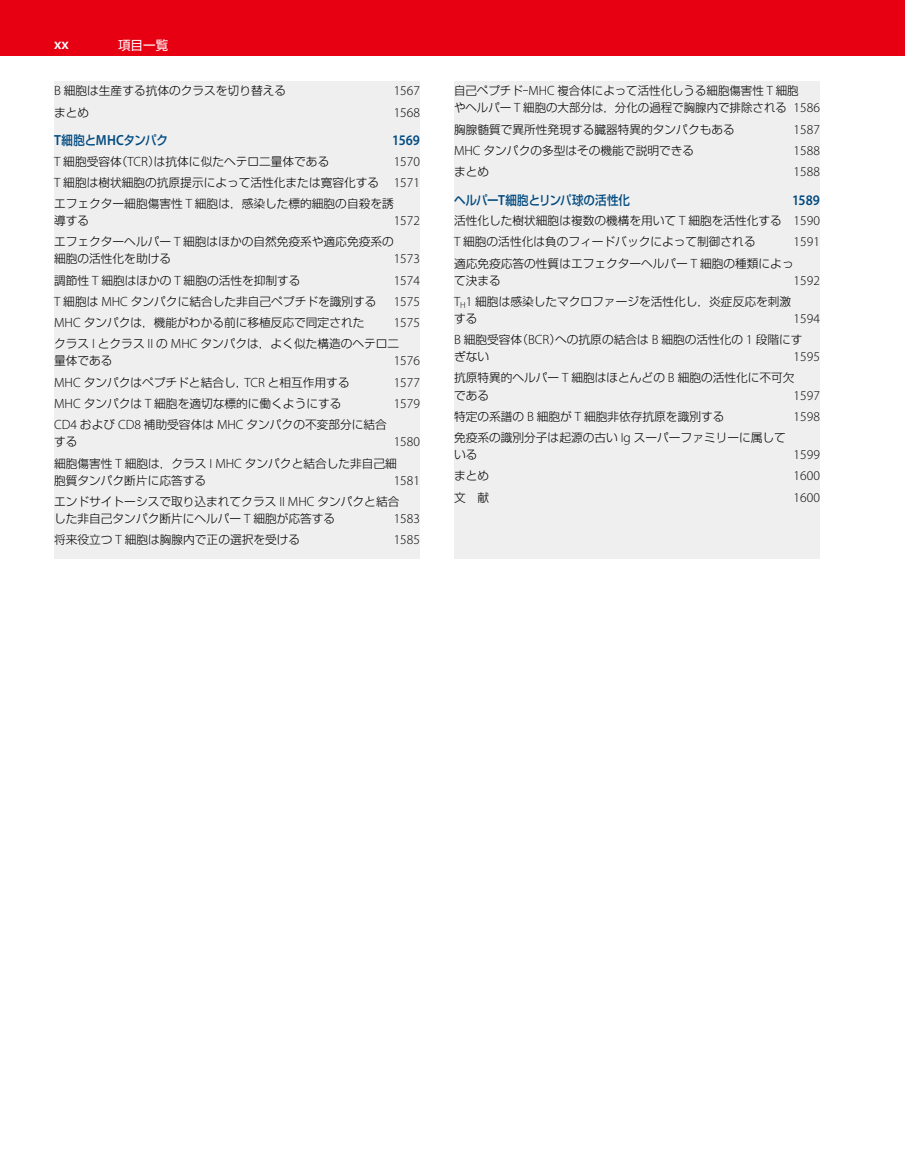
<style>
.page{position:relative;width:905px;height:1175px;background:#fff}
.page>*{position:absolute;margin:0;border:0;box-sizing:border-box;transform-origin:0 0}
.t1{font:600 14.85px "Myriad Pro";color:#fff}
.t2{font:600 14.7px "Myriad Pro";color:#004a80;scale:.9 1}
.t3{font:300 13.5px "Myriad Pro";color:#000}
.t4{font:500 12.75px "Shin Go Pro";letter-spacing:-.01em;color:#004a80;scale:.9 1}
.t5{font:12.6px "Shin Go Pro";color:#fff}
.t6{font:300 11.7px/17px "Shin Go Pro";color:#000}
.s1{font-family:"Myriad Pro";font-size:13.5px}
.s2{font-family:"Myriad Pro";font-weight:600;font-size:14.7px}
</style>
<div class="page">
<div style="left:0;top:0;width:904px;height:55px;background:#e60012"></div>
<div style="left:54px;top:82px;width:366px;height:477px;background:#efefef"></div>
<div style="left:454px;top:82px;width:365px;height:477px;background:#efefef"></div>
<p class="t1" style="left:54px;top:34px;width:16px">xx</p>
<p class="t5" style="left:118px;top:34px;width:52px">項目一覧</p>
<p class="t6" style="left:54px;top:81px;width:233px"><span class="s1">B</span> 細胞は生産する抗体のクラスを切り替える</p>
<p class="t3" style="left:394px;top:83px;width:28px">1567</p>
<p class="t6" style="left:54px;top:102px;width:37px">まとめ</p>
<p class="t3" style="left:394px;top:104px;width:28px">1568</p>
<p class="t4" style="left:54px;top:130px;width:128px"><span class="s2">T</span>細胞と<span class="s2">MHC</span>タンパク</p>
<p class="t2" style="left:392px;top:131px;width:32px">1569</p>
<p class="t6" style="left:54px;top:151px;width:277px"><span class="s1">T</span> 細胞受容体（<span class="s1">TCR</span>）は抗体に似たヘテロ二量体である</p>
<p class="t3" style="left:394px;top:153px;width:28px">1570</p>
<p class="t6" style="left:54px;top:170px;width:367px;line-height:21.3px"><span class="s1">T</span> 細胞は樹状細胞の抗原提示によって活性化または寛容化する <span class="s1">1571</span>エフェクター細胞傷害性 <span class="s1">T</span> 細胞は，感染した標的細胞の自殺を誘</p>
<p class="t6" style="left:54px;top:211px;width:37px">導する</p>
<p class="t3" style="left:394px;top:212px;width:28px">1572</p>
<p class="t6" style="left:54px;top:232px;width:341px">エフェクターヘルパー <span class="s1">T</span> 細胞はほかの自然免疫系や適応免疫系の細胞の活性化を助ける</p>
<p class="t3" style="left:394px;top:251px;width:28px">1573</p>
<p class="t6" style="left:54px;top:270px;width:248px">調節性 <span class="s1">T</span> 細胞はほかの <span class="s1">T</span> 細胞の活性を抑制する</p>
<p class="t3" style="left:394px;top:272px;width:28px">1574</p>
<p class="t6" style="left:54px;top:291px;width:324px"><span class="s1">T</span> 細胞は <span class="s1">MHC</span> タンパクに結合した非自己ペプチドを識別する</p>
<p class="t3" style="left:394px;top:293px;width:28px">1575</p>
<p class="t6" style="left:54px;top:313px;width:312px"><span class="s1">MHC</span> タンパクは，機能がわかる前に移植反応で同定された</p>
<p class="t3" style="left:394px;top:314px;width:28px">1575</p>
<p class="t6" style="left:54px;top:334px;width:346px">クラス <span class="s1">I</span> とクラス <span class="s1">II</span> の <span class="s1">MHC</span> タンパクは，よく似た構造のヘテロ二量体である</p>
<p class="t3" style="left:394px;top:353px;width:28px">1576</p>
<p class="t6" style="left:54px;top:372px;width:297px"><span class="s1">MHC</span> タンパクはペプチドと結合し，<span class="s1">TCR</span> と相互作用する</p>
<p class="t3" style="left:394px;top:374px;width:28px">1577</p>
<p class="t6" style="left:54px;top:394px;width:289px"><span class="s1">MHC</span> タンパクは <span class="s1">T</span> 細胞を適切な標的に働くようにする</p>
<p class="t3" style="left:394px;top:395px;width:28px">1579</p>
<p class="t6" style="left:54px;top:415px;width:334px"><span class="s1">CD4</span> および <span class="s1">CD8</span> 補助受容体は <span class="s1">MHC</span> タンパクの不変部分に結合する</p>
<p class="t3" style="left:394px;top:433px;width:28px">1580</p>
<p class="t6" style="left:54px;top:453px;width:344px">細胞傷害性 <span class="s1">T</span> 細胞は，クラス <span class="s1">I MHC</span> タンパクと結合した非自己細胞質タンパク断片に応答する</p>
<p class="t3" style="left:394px;top:472px;width:28px">1581</p>
<p class="t6" style="left:54px;top:491px;width:347px">エンドサイトーシスで取り込まれてクラス <span class="s1">II MHC</span> タンパクと結合した非自己タンパク断片にヘルパー <span class="s1">T</span> 細胞が応答する</p>
<p class="t3" style="left:394px;top:510px;width:28px">1583</p>
<p class="t6" style="left:54px;top:530px;width:247px">将来役立つ <span class="s1">T</span> 細胞は胸腺内で正の選択を受ける</p>
<p class="t3" style="left:394px;top:531px;width:28px">1585</p>
<p class="t6" style="left:454px;top:81px;width:367px">自己ペプチド‒<span class="s1">MHC</span> 複合体によって活性化しうる細胞傷害性 <span class="s1">T</span> 細胞<br>やヘルパー <span class="s1">T</span> 細胞の大部分は，分化の過程で胸腺内で排除される <span class="s1">1586</span></p>
<p class="t6" style="left:454px;top:119px;width:282px">胸腺髄質で異所性発現する臓器特異的タンパクもある</p>
<p class="t3" style="left:793px;top:121px;width:28px">1587</p>
<p class="t6" style="left:454px;top:141px;width:241px"><span class="s1">MHC</span> タンパクの多型はその機能で説明できる</p>
<p class="t3" style="left:793px;top:142px;width:28px">1588</p>
<p class="t6" style="left:454px;top:162px;width:37px">まとめ</p>
<p class="t3" style="left:793px;top:163px;width:28px">1588</p>
<p class="t4" style="left:454px;top:189px;width:197px">ヘルパー<span class="s2">T</span>細胞とリンパ球の活性化</p>
<p class="t2" style="left:792px;top:190px;width:32px">1589</p>
<p class="t6" style="left:454px;top:208px;width:367px;line-height:21.3px">活性化した樹状細胞は複数の機構を用いて <span class="s1">T</span> 細胞を活性化する <span class="s1">1590<br>T</span> 細胞の活性化は負のフィードバックによって制御される</p>
<p class="t3" style="left:793px;top:234px;width:28px">1591</p>
<p class="t6" style="left:454px;top:253px;width:341px">適応免疫応答の性質はエフェクターヘルパー <span class="s1">T</span> 細胞の種類によって決まる</p>
<p class="t3" style="left:793px;top:272px;width:28px">1592</p>
<p class="t6" style="left:454px;top:291px;width:338px"><span class="s1">T</span><sub>H</sub><span class="s1">1</span> 細胞は感染したマクロファージを活性化し，炎症反応を刺激する</p>
<p class="t3" style="left:793px;top:310px;width:28px">1594</p>
<p class="t6" style="left:454px;top:330px;width:350px"><span class="s1">B</span> 細胞受容体（<span class="s1">BCR</span>）への抗原の結合は <span class="s1">B</span> 細胞の活性化の <span class="s1">1</span> 段階にすぎない</p>
<p class="t3" style="left:793px;top:348px;width:28px">1595</p>
<p class="t6" style="left:454px;top:368px;width:342px">抗原特異的ヘルパー <span class="s1">T</span> 細胞はほとんどの <span class="s1">B</span> 細胞の活性化に不可欠である</p>
<p class="t3" style="left:793px;top:387px;width:28px">1597</p>
<p class="t6" style="left:454px;top:406px;width:272px">特定の系譜の <span class="s1">B</span> 細胞が <span class="s1">T</span> 細胞非依存抗原を識別する</p>
<p class="t3" style="left:793px;top:408px;width:28px">1598</p>
<p class="t6" style="left:454px;top:428px;width:333px">免疫系の識別分子は起源の古い <span class="s1">Ig</span> スーパーファミリーに属している</p>
<p class="t3" style="left:793px;top:446px;width:28px">1599</p>
<p class="t6" style="left:454px;top:466px;width:37px">まとめ</p>
<p class="t3" style="left:793px;top:468px;width:28px">1600</p>
<p class="t6" style="left:454px;top:487px;width:37px">文 献</p>
<p class="t3" style="left:793px;top:489px;width:28px">1600</p>
</div>
